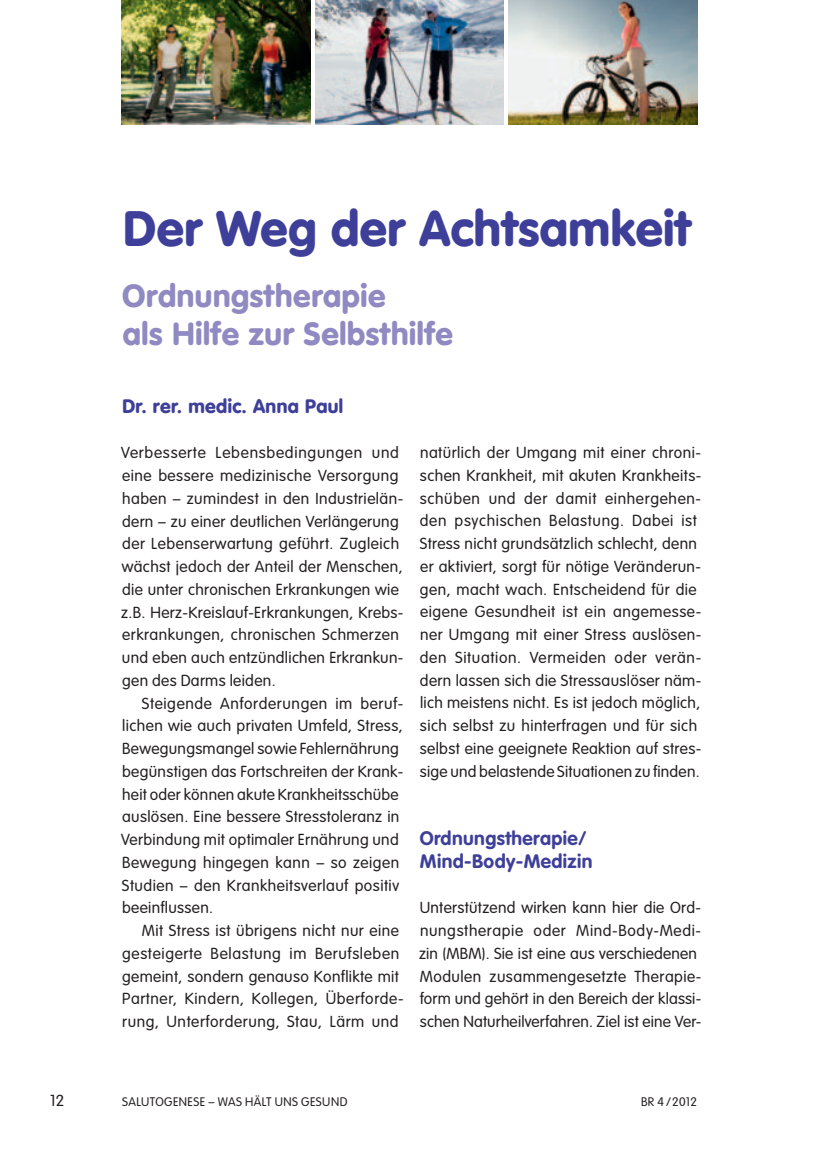
<style>
.page{position:relative;width:819px;height:1166px;background:#fff}
.page>*{position:absolute;margin:0;border:0;box-sizing:border-box;transform-origin:0 0}
.t1{font:900 49px "VAG Rounded Std";letter-spacing:.01em;color:#3e3f99}
.t2{font:900 31.5px/38.5px "VAG Rounded Std";letter-spacing:.02em;color:#908ac2}
.t3{font:700 19.25px/22.8px "VAG Rounded Std";letter-spacing:.02em;color:#3e3f99}
.t4{font:900 19.25px "VAG Rounded Std";letter-spacing:.02em;color:#3e3f99}
.t5{font:300 15.75px/22.8px "VAG Rounded Std";letter-spacing:.025em;color:#231f20}
.t6{font:300 12.25px "VAG Rounded Std";letter-spacing:.035em;color:#231f20}
</style>
<div class="page">
<img style="left:122px;top:0;width:188px;height:124px">
<img style="left:508px;top:0;width:189px;height:124px">
<img style="left:315px;top:0;width:189px;height:124px">
<h1 class="t1" style="left:124px;top:199px;width:569px">Der Weg der Achtsamkeit</h1>
<h2 class="t2" style="left:122px;top:277px;width:332px">Ordnungstherapie<br>als Hilfe zur Selbsthilfe</h2>
<p class="t4" style="left:122px;top:394px;width:222px">Dr. rer. medic. Anna Paul</p>
<p class="t5" style="left:121px;top:442px;width:284px">Verbesserte Lebensbedingungen und eine bessere medizinische Versorgung haben – zumindest in den Industrielän&shy;dern – zu einer deutlichen Verlängerung der Lebenserwartung geführt. Zugleich wächst jedoch der Anteil der Menschen, die unter chronischen Erkrankungen wie z.B. Herz-Kreislauf-Erkrankungen, Krebs&shy;erkrankungen, chronischen Schmerzen und eben auch entzündlichen Erkrankun&shy;gen des Darms leiden.</p>
<p class="t5" style="left:121px;top:692px;width:284px;text-indent:21px">Steigende Anforderungen im beruf&shy;lichen wie auch privaten Umfeld, Stress, Bewegungsmangel sowie Fehlernährung begünstigen das Fortschreiten der Krank&shy;heit oder können akute Krankheitsschübe auslösen. Eine bessere Stresstoleranz in Verbindung mit optimaler Ernährung und Bewegung hingegen kann – so zeigen Studien – den Krankheitsverlauf positiv beeinflussen.</p>
<p class="t5" style="left:122px;top:920px;width:283px;text-indent:20px">Mit Stress ist übrigens nicht nur eine gesteigerte Belastung im Berufsleben gemeint, sondern genauso Konflikte mit Partner, Kindern, Kollegen, Überforde&shy;rung, Unterforderung, Stau, Lärm und</p>
<p class="t5" style="left:420px;top:442px;width:283px">natürlich der Umgang mit einer chroni&shy;schen Krankheit, mit akuten Krankheits&shy;schüben und der damit einhergehen&shy;den psychischen Belastung. Dabei ist Stress nicht grundsätzlich schlecht, denn er aktiviert, sorgt für nötige Veränderun&shy;gen, macht wach. Entscheidend für die eigene Gesundheit ist ein angemesse&shy;ner Umgang mit einer Stress auslösen&shy;den Situation. Vermeiden oder verän&shy;dern lassen sich die Stressauslöser näm&shy;lich meistens nicht. Es ist jedoch möglich, sich selbst zu hinterfragen und für sich selbst eine geeignete Reaktion auf stres&shy;sige und belastende Situationen zu finden.</p>
<p class="t3" style="left:420px;top:828px;width:174px">Ordnungstherapie/<br>Mind-Body-Medizin</p>
<p class="t5" style="left:419px;top:897px;width:284px">Unterstützend wirken kann hier die Ord&shy;nungstherapie oder Mind-Body-Medi&shy;zin (MBM). Sie ist eine aus verschiedenen Modulen zusammengesetzte Therapie&shy;form und gehört in den Bereich der klassi&shy;schen Naturheilverfahren. Ziel ist eine Ver-</p>
<p class="t5" style="left:50px;top:1090px;width:16px">12</p>
<p class="t6" style="left:122px;top:1095px;width:227px">Salutogenese – was hält uns gesund</p>
<p class="t6" style="left:641px;top:1095px;width:57px">BR 4 /2012</p>
</div>
